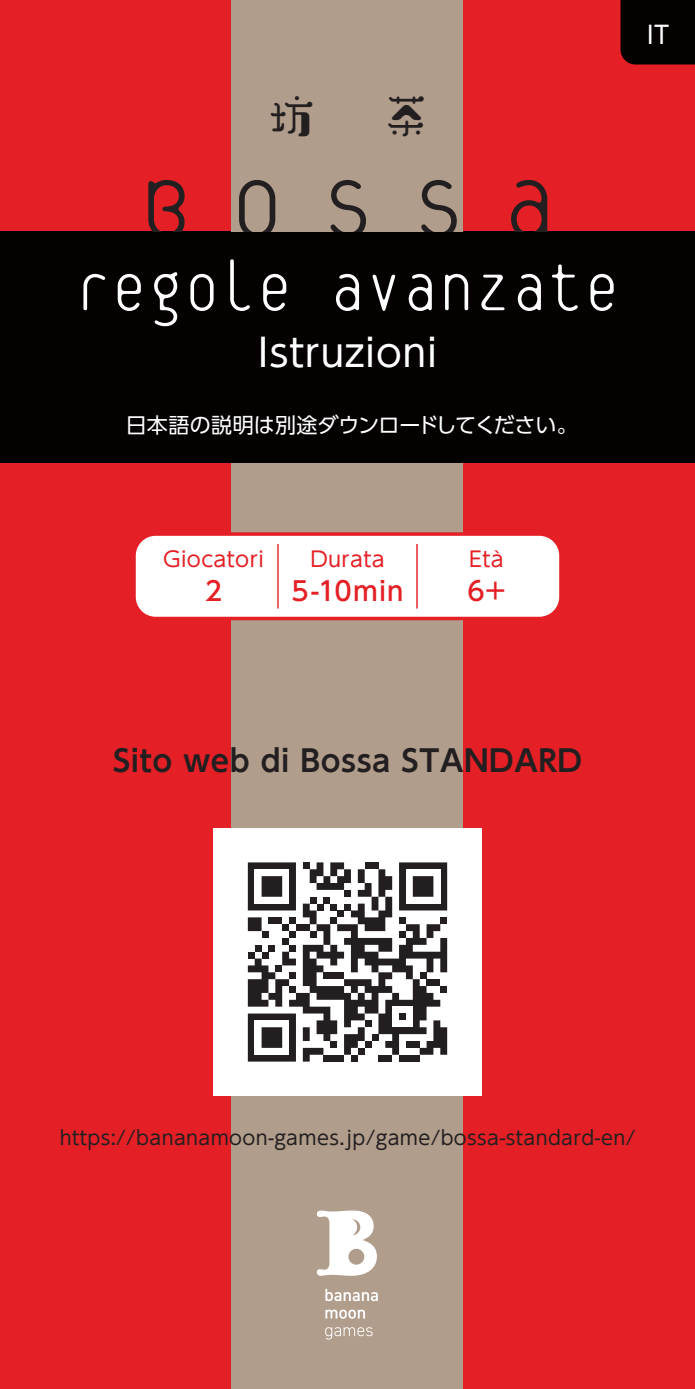
<style>
.page{position:relative;width:695px;height:1389px;background:#fff}
.page>*{position:absolute;margin:0;border:0;box-sizing:border-box;transform-origin:0 0}
.t1{font:100 120.75px "Platelet OT";letter-spacing:.29em;color:#231f20}
.t2{font:100 77px "Platelet OT";letter-spacing:.01em;color:#fff}
.t3{font:45.85px "TA shoutenmaru 90 pv RKSJ H";color:#231f20}
.t4{font:38.5px "UD Shin Go Pro Regular 90 pv RKSJ H";letter-spacing:.02em;color:#fff}
.t5{font:29.75px "UD Shin Go Pro De Bold 90 pv RKSJ H";letter-spacing:.02em;color:#231f20}
.t6{font:28px "DIN2014";color:#fff}
.t7{font:26.25px "UD Shin Go Pro Medium 90 pv RKSJ H";letter-spacing:.035em;color:#e41f25}
.t8{font:21px "UD Shin Go Pro Regular 90 pv RKSJ H";letter-spacing:-.005em;color:#fff}
.t9{font:21px "UD Shin Go Pro Regular 90 pv RKSJ H";letter-spacing:.02em;color:#e41f25}
.t10{font:19.25px "UD Shin Go Pro Regular 90 pv RKSJ H";letter-spacing:.02em;color:#231f20}
</style>
<div class="page">
<div style="left:0;top:0;width:694px;height:1389px;background:#e41f25"></div>
<div style="left:0;top:232px;width:694px;height:231px;background:#040100"></div>
<div style="left:231px;top:0;width:232px;height:232px;background:#b19d8b"></div>
<div style="left:231px;top:463px;width:232px;height:926px;background:#b19d8b"></div>
<div style="left:620px;top:0;width:74px;height:64px;background:#040100"></div>
<div style="left:134px;top:534px;width:427px;height:84px;background:#fff;border-radius:22px"></div>
<div style="left:132px;top:532px;width:430px;height:88px;border:4px solid #e41f25;border-radius:22px"></div>
<hr style="left:277px;top:544px;width:1px;height:65px;background:#e41f25">
<hr style="left:416px;top:544px;width:1px;height:65px;background:#e41f25">
<svg style="left:317px;top:1211px;width:60px;height:65px"></svg>
<svg style="left:325px;top:1289px;width:53px;height:12px"></svg>
<svg style="left:325px;top:1310px;width:40px;height:9px"></svg>
<svg style="left:325px;top:1327px;width:47px;height:13px"></svg>
<div style="left:213px;top:828px;width:268px;height:268px;background:#fff"></div>
<svg style="left:248px;top:862px;width:199px;height:200px"></svg>
<div style="left:303px;top:862px;width:6px;height:7px;background:#231f20"></div>
<div style="left:364px;top:862px;width:14px;height:7px;background:#231f20"></div>
<h3 class="t3" style="left:269px;top:93px;width:162px">坊　 茶</h3>
<h1 class="t1" style="left:138px;top:153px;width:420px">Bossa</h1>
<h2 class="t2" style="left:75px;top:257px;width:546px">regole avanzate</h2>
<h3 class="t4" style="left:258px;top:322px;width:181px">Istruzioni</h3>
<p class="t8" style="left:126px;top:408px;width:453px">日本語の説明は別途ダウンロードしてください。</p>
<h3 class="t6" style="left:646px;top:16px;width:24px">IT</h3>
<p class="t9" style="left:163px;top:542px;width:102px">Giocatori</p>
<p class="t9" style="left:310px;top:542px;width:76px">Durata</p>
<p class="t9" style="left:469px;top:542px;width:36px">Età</p>
<h3 class="t7" style="left:205px;top:570px;width:19px">2</h3>
<h3 class="t7" style="left:291px;top:570px;width:113px">5-10min</h3>
<h3 class="t7" style="left:467px;top:570px;width:40px">6+</h3>
<h3 class="t5" style="left:113px;top:737px;width:470px">Sito web di Bossa STANDARD</h3>
<p class="t10" style="left:60px;top:1122px;width:577px">https://bananamoon-games.jp/game/bossa-standard-en/</p>
</div>
